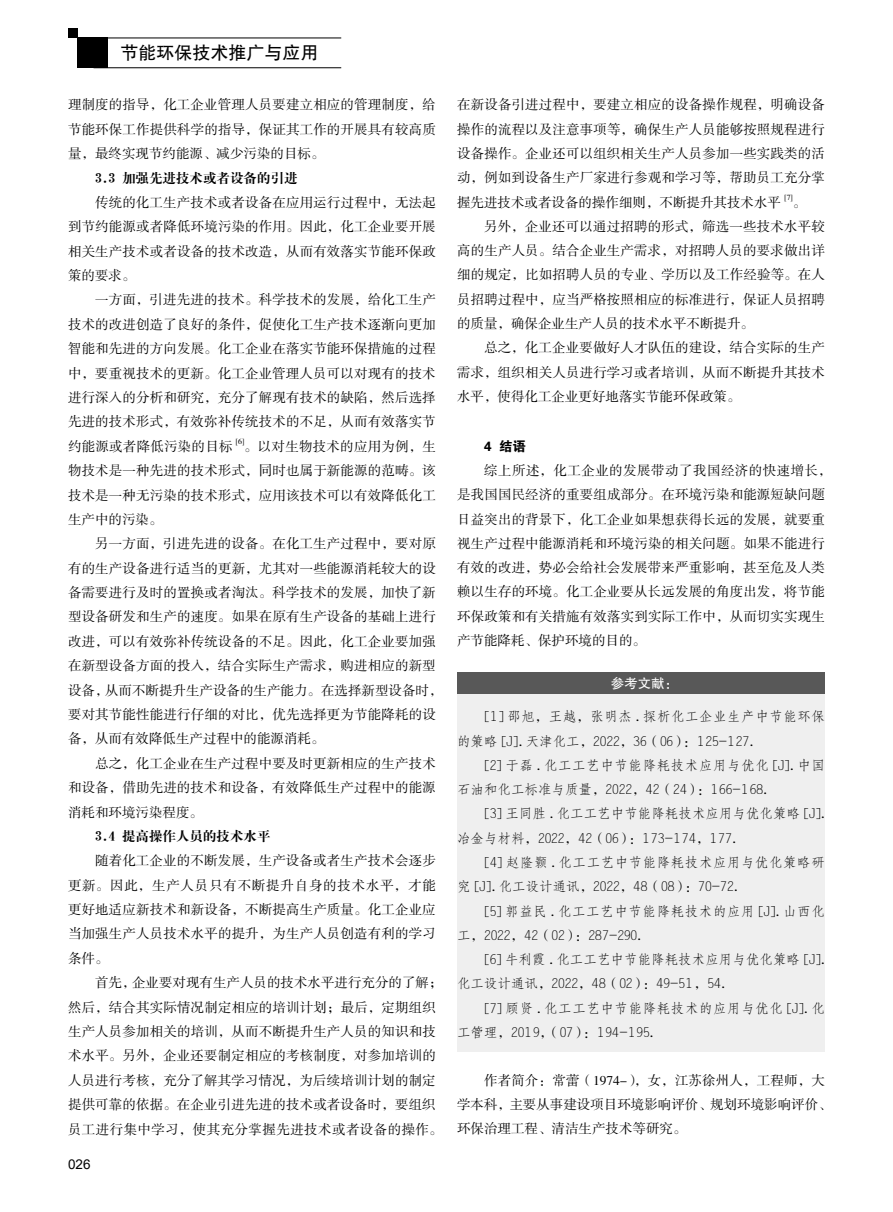
<style>
.page{position:relative;width:893px;height:1212px;background:#fff}
.page>*{position:absolute;margin:0;border:0;box-sizing:border-box;transform-origin:0 0}
.t1{font:18px "FZHTK GBK1 0";color:#000}
.t2{font:13.5px/24.5px "FZSSK GBK1 0";letter-spacing:.01em;color:#000;text-align:justify}
.t3{font:13.5px/24.3px "FZFSK GBK1 0";color:#000}
.t4{font:13.5px/24.3px "FZFSK GBK1 0";letter-spacing:.04em;color:#000}
.t5{font:13.5px/24.3px "FZFSK GBK1 0";letter-spacing:.045em;color:#000}
.t6{font:13.5px "H Ya 4 gj";color:#000}
.t7{font:13.5px "FZHTK GBK1 0";color:#fff}
.t8{font:13.5px "Arial";color:#000}
.t9{font:13.5px "FZDHTK GBK1 0";color:#000}
.t10{font:7.8px "FZSSK GBK1 0";color:#000}
</style>
<div class="page">
<hr style="left:94px;top:67px;width:247px;height:1px;background:#000">
<hr style="left:94px;top:38px;width:247px;height:1px;background:#000">
<div style="left:68px;top:29px;width:9px;height:9px;background:#000"></div>
<div style="left:77px;top:38px;width:30px;height:30px;background:#000"></div>
<div style="left:457px;top:672px;width:368px;height:22px;background:#585858"></div>
<div style="left:457px;top:695px;width:368px;height:65px;background:#efefef"></div>
<div style="left:457px;top:743px;width:368px;height:66px;background:#efefef"></div>
<div style="left:457px;top:792px;width:368px;height:65px;background:#efefef"></div>
<div style="left:457px;top:840px;width:368px;height:66px;background:#efefef"></div>
<div style="left:457px;top:889px;width:368px;height:65px;background:#efefef"></div>
<div style="left:457px;top:937px;width:368px;height:66px;background:#efefef"></div>
<div style="left:457px;top:986px;width:368px;height:65px;background:#efefef"></div>
<h1 class="t1" style="left:120px;top:43px;width:199px">节能环保技术推广与应用</h1>
<p class="t2" style="left:68px;top:93px;width:369px">理制度的指导，化工企业管理人员要建立相应的管理制度，给节能环保工作提供科学的指导，保证其工作的开展具有较高质量，最终实现节约能源、减少污染的目标。</p>
<p class="t6" style="left:95px;top:171px;width:204px">3.3 加强先进技术或者设备的引进</p>
<p class="t2" style="left:68px;top:191px;width:369px;text-indent:27px">传统的化工生产技术或者设备在应用运行过程中，无法起到节约能源或者降低环境污染的作用。因此，化工企业要开展相关生产技术或者设备的技术改造，从而有效落实节能环保政策的要求。</p>
<p class="t2" style="left:68px;top:288px;width:369px;text-indent:27px">一方面，引进先进的技术。科学技术的发展，给化工生产技术的改进创造了良好的条件，促使化工生产技术逐渐向更加智能和先进的方向发展。化工企业在落实节能环保措施的过程中，要重视技术的更新。化工企业管理人员可以对现有的技术进行深入的分析和研究，充分了解现有技术的缺陷，然后选择先进的技术形式，有效弥补传统技术的不足，从而有效落实节约能源或者降低污染的目标</p>
<p class="t10" style="left:236px;top:437px;width:10px">[6]</p>
<p class="t2" style="left:68px;top:435px;width:369px;text-indent:176px">。以对生物技术的应用为例，生物技术是一种先进的技术形式，同时也属于新能源的范畴。该技术是一种无污染的技术形式，应用该技术可以有效降低化工生产中的污染。</p>
<p class="t2" style="left:68px;top:532px;width:376px;text-align:left;text-indent:27px">另一方面，引进先进的设备。在化工生产过程中，要对原有的生产设备进行适当的更新，尤其对一些能源消耗较大的设备需要进行及时的置换或者淘汰。科学技术的发展，加快了新型设备研发和生产的速度。如果在原有生产设备的基础上进行改进，可以有效弥补传统设备的不足。因此，化工企业要加强在新型设备方面的投入，结合实际生产需求，购进相应的新型设备，从而不断提升生产设备的生产能力。在选择新型设备时，要对其节能性能进行仔细的对比，优先选择更为节能降耗的设备，从而有效降低生产过程中的能源消耗。</p>
<p class="t2" style="left:68px;top:752px;width:369px;text-indent:27px">总之，化工企业在生产过程中要及时更新相应的生产技术和设备，借助先进的技术和设备，有效降低生产过程中的能源消耗和环境污染程度。</p>
<p class="t6" style="left:95px;top:829px;width:177px">3.4 提高操作人员的技术水平</p>
<p class="t2" style="left:68px;top:849px;width:369px;text-indent:27px">随着化工企业的不断发展，生产设备或者生产技术会逐步更新。因此，生产人员只有不断提升自身的技术水平，才能更好地适应新技术和新设备，不断提高生产质量。化工企业应当加强生产人员技术水平的提升，为生产人员创造有利的学习条件。</p>
<p class="t2" style="left:68px;top:971px;width:376px;text-align:left;text-indent:27px">首先，企业要对现有生产人员的技术水平进行充分的了解；然后，结合其实际情况制定相应的培训计划；最后，定期组织生产人员参加相关的培训，从而不断提升生产人员的知识和技术水平。另外，企业还要制定相应的考核制度，对参加培训的人员进行考核，充分了解其学习情况，为后续培训计划的制定提供可靠的依据。在企业引进先进的技术或者设备时，要组织员工进行集中学习，使其充分掌握先进技术或者设备的操作。</p>
<p class="t8" style="left:68px;top:1155px;width:24px">026</p>
<p class="t2" style="left:457px;top:93px;width:369px">在新设备引进过程中，要建立相应的设备操作规程，明确设备操作的流程以及注意事项等，确保生产人员能够按照规程进行设备操作。企业还可以组织相关生产人员参加一些实践类的活动，例如到设备生产厂家进行参观和学习等，帮助员工充分掌握先进技术或者设备的操作细则，不断提升其技术水平</p>
<p class="t10" style="left:784px;top:193px;width:10px">[7]</p>
<p class="t2" style="left:793px;top:190px;width:15px">。</p>
<p class="t2" style="left:484px;top:215px;width:342px">另外，企业还可以通过招聘的形式，筛选一些技术水平较</p>
<p class="t2" style="left:457px;top:239px;width:369px">高的生产人员。结合企业生产需求，对招聘人员的要求做出详</p>
<p class="t2" style="left:457px;top:263px;width:369px">细的规定，比如招聘人员的专业、学历以及工作经验等。在人</p>
<p class="t2" style="left:457px;top:288px;width:369px">员招聘过程中，应当严格按照相应的标准进行，保证人员招聘</p>
<p class="t2" style="left:457px;top:312px;width:298px">的质量，确保企业生产人员的技术水平不断提升。</p>
<p class="t2" style="left:484px;top:336px;width:342px">总之，化工企业要做好人才队伍的建设，结合实际的生产</p>
<p class="t2" style="left:457px;top:360px;width:369px">需求，组织相关人员进行学习或者培训，从而不断提升其技术</p>
<p class="t2" style="left:457px;top:385px;width:285px">水平，使得化工企业更好地落实节能环保政策。</p>
<p class="t9" style="left:484px;top:439px;width:43px">4 结语</p>
<p class="t2" style="left:457px;top:459px;width:376px;text-align:left;text-indent:27px">综上所述，化工企业的发展带动了我国经济的快速增长，是我国国民经济的重要组成部分。在环境污染和能源短缺问题日益突出的背景下，化工企业如果想获得长远的发展，就要重视生产过程中能源消耗和环境污染的相关问题。如果不能进行有效的改进，势必会给社会发展带来严重影响，甚至危及人类赖以生存的环境。化工企业要从长远发展的角度出发，将节能环保政策和有关措施有效落实到实际工作中，从而切实实现生产节能降耗、保护环境的目的。</p>
<p class="t7" style="left:611px;top:676px;width:69px">参考文献：</p>
<p class="t4" style="left:457px;top:705px;width:369px;text-indent:27px">[1] 邵旭，王越，张明杰 . 探析化工企业生产中节能环保的策略 [J]. 天津化工，2022，36（06）：125-127.</p>
<p class="t3" style="left:457px;top:753px;width:369px;text-indent:27px">[2] 于磊 . 化工工艺中节能降耗技术应用与优化 [J]. 中国石油和化工标准与质量，2022，42（24）：166-168.</p>
<p class="t3" style="left:457px;top:802px;width:369px;text-indent:27px">[3] 王同胜 . 化工工艺中节能降耗技术应用与优化策略 [J].冶金与材料，2022，42（06）：173-174，177.</p>
<p class="t4" style="left:457px;top:850px;width:369px;text-indent:27px">[4] 赵隆颢 . 化工工艺中节能降耗技术应用与优化策略研究 [J]. 化工设计通讯，2022，48（08）：70-72.</p>
<p class="t5" style="left:457px;top:899px;width:369px;text-indent:27px">[5] 郭益民 . 化工工艺中节能降耗技术的应用 [J]. 山西化工，2022，42（02）：287-290.</p>
<p class="t3" style="left:457px;top:947px;width:369px;text-indent:27px">[6] 牛利霞 . 化工工艺中节能降耗技术应用与优化策略 [J].化工设计通讯，2022，48（02）：49-51，54.</p>
<p class="t5" style="left:457px;top:996px;width:369px;text-indent:27px">[7] 顾贤 . 化工工艺中节能降耗技术的应用与优化 [J]. 化工管理，2019，（07）：194-195.</p>
<p class="t2" style="left:457px;top:1068px;width:376px;text-align:left;text-indent:27px">作者简介：常蕾（1974-），女，江苏徐州人，工程师，大学本科，主要从事建设项目环境影响评价、规划环境影响评价、环保治理工程、清洁生产技术等研究。</p>
</div>
